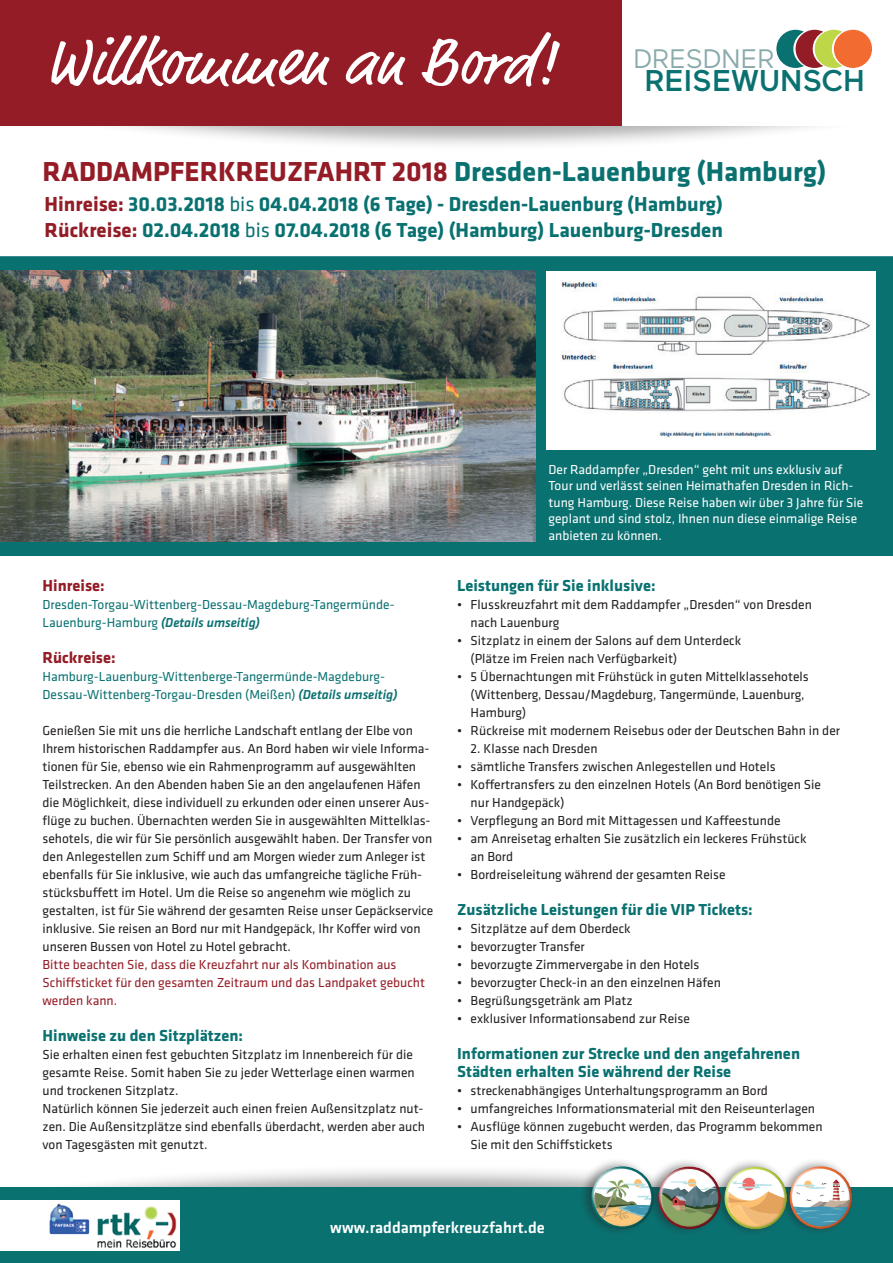
<style>
.page{position:relative;width:893px;height:1263px;background:#fff}
.page>*{position:absolute;margin:0;border:0;box-sizing:border-box;transform-origin:0 0}
.t1{font:66.3px "Market OT";color:#fff}
.t2{font:500 29.85px "Maax";color:#0a7171}
.t3{font:700 28.5px "Klavika Basic";color:#0a7171}
.t4{font:26.7px "Maax";color:#8aaaac}
.t5{font:700 21px/25.5px "Klavika Basic";color:#0a7171}
.t6{font:700 16.5px/18px "Klavika Basic";color:#0a7171}
.t7{font:500 16.5px "Klavika Basic";color:#fff}
.t8{font:700 16.5px "Klavika Basic";color:#941c26}
.t9{font:13.5px/18px "Klavika Basic";color:#231f20}
.t10{font:13.5px/16.5px "Klavika Basic";color:#fff}
.t11{font:13.5px/18px "Klavika Basic";color:#0a7171}
.t12{font:13.5px/18px "Klavika Basic";color:#941c26}
.s1{color:#941c26}
.s2{font-weight:400}
.s3{font-weight:500;font-style:italic}
</style>
<div class="page">
<div style="left:0;top:1163px;width:893px;height:100px;background:#231f20;opacity:.36"></div>
<div style="left:0;top:1187px;width:893px;height:76px;background:#0a7171"></div>
<div style="left:579px;top:1157px;width:277px;height:80px;background:#231f20;opacity:.43"></div>
<div style="left:590px;top:1164px;width:66px;height:66px;background:#231f20;opacity:.75"></div>
<div style="left:657px;top:1164px;width:66px;height:66px;background:#231f20;opacity:.75"></div>
<div style="left:724px;top:1165px;width:65px;height:65px;background:#231f20;opacity:.75"></div>
<svg style="left:726px;top:1179px;width:63px;height:49px"></svg>
<div style="left:789px;top:1164px;width:66px;height:66px;background:#231f20;opacity:.75"></div>
<div style="left:0;top:1200px;width:180px;height:50px;background:#fff"></div>
<img style="left:49px;top:1203px;width:128px;height:45px">
<div style="left:0;top:0;width:893px;height:151px;background:#231f20;opacity:.36"></div>
<div style="left:619px;top:0;width:274px;height:125px;background:#fff"></div>
<div style="left:0;top:0;width:622px;height:125px;background:#941c26"></div>
<div style="left:0;top:256px;width:893px;height:300px;background:#0a7171"></div>
<img style="left:0;top:271px;width:536px;height:270px">
<div style="left:547px;top:271px;width:329px;height:179px;background:#fff"></div>
<img style="left:561px;top:281px;width:310px;height:157px">
<svg style="left:776px;top:30px;width:66px;height:38px;background:#8e906c"></svg>
<div style="left:834px;top:30px;width:38px;height:38px;background:#f26c32;border-radius:50%"></div>
<h1 class="t1" style="left:45px;top:23px;width:513px">Willkommen an Bord!</h1>
<h3 class="t4" style="left:634px;top:45px;width:143px">DRESDNER</h3>
<h2 class="t2" style="left:644px;top:65px;width:222px">REISEWUNSCH</h2>
<h3 class="t3" style="left:43px;top:151px;width:785px"><span class="s1">RADDAMPFERKREUZFAHRT 2018</span> Dresden-Lauenburg (Hamburg)</h3>
<h3 class="t5" style="left:45px;top:191px;width:680px"><span class="s1">Hinreise:</span> 30.03.2018 <span class="s2">bis</span> 04.04.2018 (6 Tage) - Dresden-Lauenburg (Hamburg)<br><span class="s1">Rückreise:</span> 02.04.2018 <span class="s2">bis</span> 07.04.2018 (6 Tage) (Hamburg) Lauenburg-Dresden</h3>
<p class="t8" style="left:43px;top:574px;width:64px">Hinreise:</p>
<p class="t11" style="left:43px;top:595px;width:354px">Dresden-Torgau-Wittenberg-Dessau-Magdeburg-Tangermünde-<br>Lauenburg-Hamburg <span class="s3">(Details umseitig)</span></p>
<p class="t8" style="left:43px;top:646px;width:75px">Rückreise:</p>
<p class="t11" style="left:43px;top:667px;width:357px">Hamburg-Lauenburg-Wittenberge-Tangermünde-Magdeburg-<br>Dessau-Wittenberg-Torgau-Dresden (Meißen) <span class="s3">(Details umseitig)</span></p>
<p class="t9" style="left:43px;top:721px;width:392px">Genießen Sie mit uns die herrliche Landschaft entlang der Elbe von Ihrem historischen Raddampfer aus. An Bord haben wir viele Informa&shy;tionen für Sie, ebenso wie ein Rahmenprogramm auf ausgewählten Teilstrecken. An den Abenden haben Sie an den angelaufenen Häfen die Möglichkeit, diese individuell zu erkunden oder einen unserer Aus&shy;flüge zu buchen. Übernachten werden Sie in ausgewählten Mittelklas&shy;sehotels, die wir für Sie persönlich ausgewählt haben. Der Transfer von den Anlegestellen zum Schiff und am Morgen wieder zum Anleger ist ebenfalls für Sie inklusive, wie auch das umfangreiche tägliche Früh&shy;stücksbuffett im Hotel. Um die Reise so angenehm wie möglich zu gestalten, ist für Sie während der gesamten Reise unser Gepäckservice inklusive. Sie reisen an Bord nur mit Handgepäck, Ihr Koffer wird von unseren Bussen von Hotel zu Hotel gebracht.</p>
<p class="t12" style="left:43px;top:955px;width:384px">Bitte beachten Sie, dass die Kreuzfahrt nur als Kombination aus<br>Schiffsticket für den gesamten Zeitraum und das Landpaket gebucht werden kann.</p>
<p class="t6" style="left:43px;top:1026px;width:202px">Hinweise zu den Sitzplätzen:</p>
<p class="t9" style="left:43px;top:1045px;width:384px">Sie erhalten einen fest gebuchten Sitzplatz im Innenbereich für die gesamte Reise. Somit haben Sie zu jeder Wetterlage einen warmen und trockenen Sitzplatz.<br>Natürlich können Sie jederzeit auch einen freien Außensitzplatz nut&shy;zen. Die Außensitzplätze sind ebenfalls überdacht, werden aber auch von Tagesgästen mit genutzt.</p>
<p class="t10" style="left:549px;top:460px;width:316px">Der Raddampfer „Dresden“ geht mit uns exklusiv auf Tour und verlässt seinen Heimathafen Dresden in Rich&shy;tung Hamburg. Diese Reise haben wir über 3 Jahre für Sie geplant und sind stolz, Ihnen nun diese einmalige Reise anbieten zu können.</p>
<p class="t6" style="left:457px;top:576px;width:200px">Leistungen für Sie inklusive:</p>
<p class="t9" style="left:471px;top:595px;width:343px;text-indent:-14px">• Flusskreuzfahrt mit dem Raddampfer „Dresden“ von Dresden nach Lauenburg</p>
<p class="t9" style="left:471px;top:631px;width:272px;text-indent:-14px">• Sitzplatz in einem der Salons auf dem Unterdeck (Plätze im Freien nach Verfügbarkeit)</p>
<p class="t9" style="left:471px;top:667px;width:340px;text-indent:-14px">• 5 Übernachtungen mit Frühstück in guten Mittelklassehotels (Wittenberg, Dessau/Magdeburg, Tangermünde, Lauenburg,<br>Hamburg)</p>
<p class="t9" style="left:457px;top:721px;width:384px">• Rückreise mit modernem Reisebus oder der Deutschen Bahn in der</p>
<p class="t9" style="left:471px;top:739px;width:128px">2. Klasse nach Dresden</p>
<p class="t9" style="left:457px;top:757px;width:320px">• sämtliche Transfers zwischen Anlegestellen und Hotels</p>
<p class="t9" style="left:471px;top:775px;width:352px;text-indent:-14px">• Koffertransfers zu den einzelnen Hotels (An Bord benötigen Sie nur Handgepäck)</p>
<p class="t9" style="left:457px;top:811px;width:325px">• Verpflegung an Bord mit Mittagessen und Kaffeestunde</p>
<p class="t9" style="left:471px;top:829px;width:337px;text-indent:-14px">• am Anreisetag erhalten Sie zusätzlich ein leckeres Frühstück an Bord</p>
<p class="t9" style="left:457px;top:865px;width:270px">• Bordreiseleitung während der gesamten Reise</p>
<p class="t6" style="left:457px;top:900px;width:297px">Zusätzliche Leistungen für die VIP Tickets:</p>
<p class="t9" style="left:457px;top:919px;width:175px">• Sitzplätze auf dem Oberdeck</p>
<p class="t9" style="left:457px;top:937px;width:129px">• bevorzugter Transfer</p>
<p class="t9" style="left:457px;top:955px;width:244px">• bevorzugte Zimmervergabe in den Hotels</p>
<p class="t9" style="left:457px;top:973px;width:265px">• bevorzugter Check-in an den einzelnen Häfen</p>
<p class="t9" style="left:457px;top:991px;width:177px">• Begrüßungsgetränk am Platz</p>
<p class="t9" style="left:457px;top:1009px;width:234px">• exklusiver Informationsabend zur Reise</p>
<p class="t6" style="left:457px;top:1044px;width:344px">Informationen zur Strecke und den angefahrenen<br>Städten erhalten Sie während der Reise</p>
<p class="t9" style="left:457px;top:1081px;width:312px">• streckenabhängiges Unterhaltungsprogramm an Bord</p>
<p class="t9" style="left:457px;top:1099px;width:359px">• umfangreiches Informationsmaterial mit den Reiseunterlagen</p>
<p class="t9" style="left:471px;top:1117px;width:353px;text-indent:-14px">• Ausflüge können zugebucht werden, das Programm bekommen<br>Sie mit den Schiffstickets</p>
<p class="t7" style="left:330px;top:1216px;width:216px">www.raddampferkreuzfahrt.de</p>
</div>
